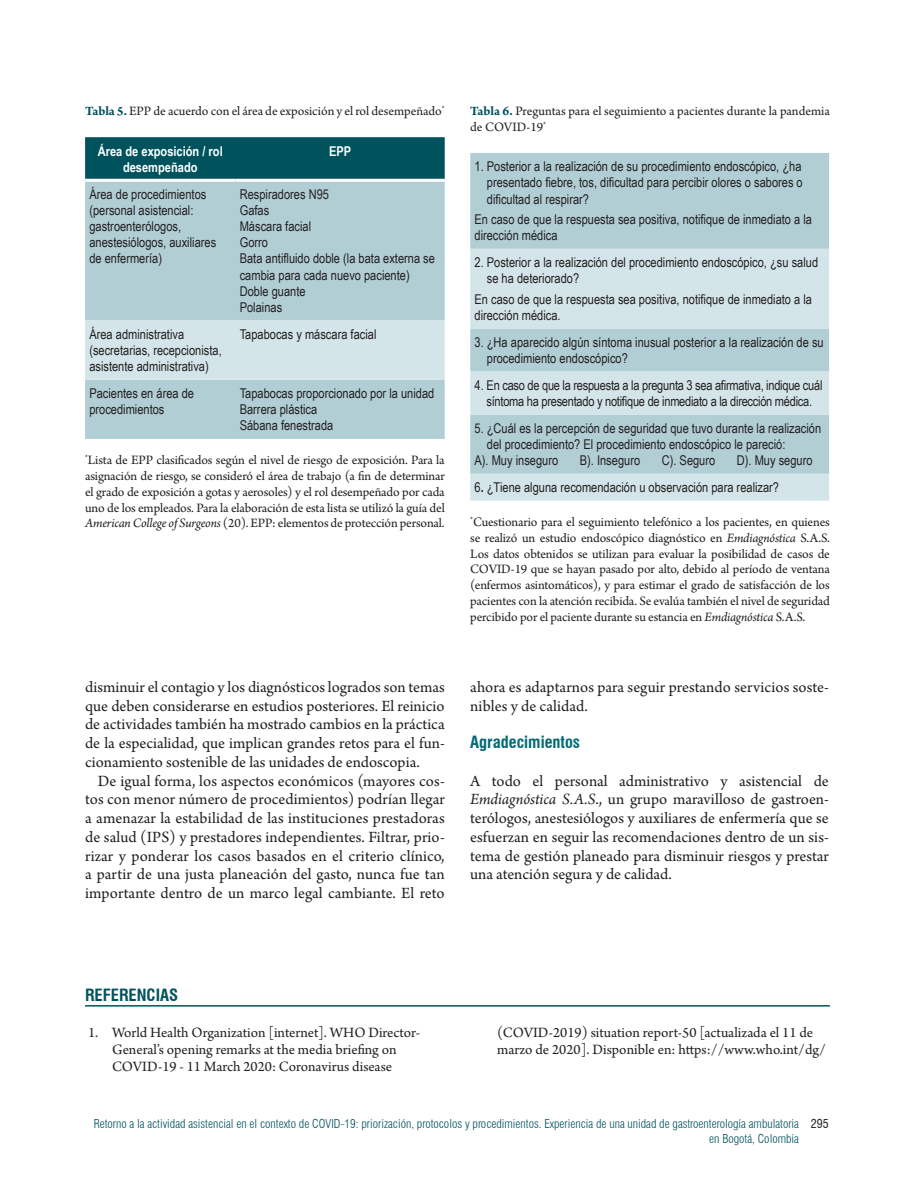
<style>
.page{position:relative;width:915px;height:1188px;background:#fff}
.page>*{position:absolute;margin:0;border:0;box-sizing:border-box;transform-origin:0 0}
.Texto_con_sangría{font:16.5px/18.8px "Arno Pro";color:#231f20;text-align:justify}
.Texto{font:16.5px/18.8px "Arno Pro";color:#231f20;text-align:justify}
.Titulo_2{font:700 condensed 16.5px "Swiss 721 BT";color:#006b76}
.Título_1{font:700 condensed 16.5px "Swiss 721 BT";color:#00525d}
.t1{font:15px/17.2px "Arno Pro";color:#231f20;text-align:center}
.Texto_tabla{font:13.5px/16.2px "Arial Narrow";color:#231f20}
.Títulos_tablas_y_fig{font:13.5px/15.8px "Arno Pro";letter-spacing:-.01em;color:#231f20;text-align:justify}
.Texto_tabla-2{font:13.5px/16.2px "Arial Narrow";letter-spacing:-.02em;color:#231f20;text-align:center}
.Titulos_tabla{font:700 13.5px/16.2px "Arial Narrow";color:#fff;text-align:center}
.t2{font:300 condensed 12px/14.4px "Swiss 721 BT";color:#00525d}
.s1{font-weight:700;color:#00525d}
.s2{font-style:italic}
.s3{font-weight:700}
.s4{font-weight:400;color:#231f20}
</style>
<div class="page">
<div style="left:85px;top:137px;width:359px;height:42px;background:#00525d"></div>
<div style="left:85px;top:182px;width:359px;height:257px;background:#b1ced5"></div>
<div style="left:85px;top:320px;width:359px;height:60px;background:#d4e5e9"></div>
<div style="left:470px;top:153px;width:358px;height:96px;background:#b1ced5"></div>
<svg style="left:470px;top:249px;width:358px;height:252px;background:#c6dbe1"></svg>
<hr style="left:85px;top:1005px;width:744px;height:2px;background:#00525d">
<p class="Títulos_tablas_y_fig" style="left:85px;top:104px;width:361px"><span class="s1">Tabla 5.</span> EPP de acuerdo con el área de exposición y el rol desempeñado<sup>*</sup></p>
<p class="Titulos_tabla" style="left:98px;top:142px;width:126px">Área de exposición / rol desempeñado</p>
<p class="Titulos_tabla" style="left:329px;top:142px;width:24px">EPP</p>
<p class="Texto_tabla" style="left:89px;top:185px;width:128px">Área de procedimientos (personal asistencial: gastroenterólogos, anestesiólogos, auxiliares de enfermería)</p>
<p class="Texto_tabla" style="left:240px;top:185px;width:91px">Respiradores N95</p>
<p class="Texto_tabla" style="left:240px;top:201px;width:31px">Gafas</p>
<p class="Texto_tabla" style="left:240px;top:218px;width:73px">Máscara facial</p>
<p class="Texto_tabla" style="left:240px;top:234px;width:30px">Gorro</p>
<p class="Texto_tabla" style="left:240px;top:250px;width:197px">Bata antifluido doble (la bata externa se cambia para cada nuevo paciente)</p>
<p class="Texto_tabla" style="left:240px;top:282px;width:67px">Doble guante</p>
<p class="Texto_tabla" style="left:240px;top:299px;width:44px">Polainas</p>
<p class="Texto_tabla" style="left:89px;top:325px;width:134px">Área administrativa (secretarias, recepcionista, asistente administrativa)</p>
<p class="Texto_tabla" style="left:240px;top:325px;width:138px">Tapabocas y máscara facial</p>
<p class="Texto_tabla" style="left:89px;top:385px;width:106px">Pacientes en área de procedimientos</p>
<p class="Texto_tabla" style="left:240px;top:385px;width:196px">Tapabocas proporcionado por la unidad</p>
<p class="Texto_tabla" style="left:240px;top:401px;width:79px">Barrera plástica</p>
<p class="Texto_tabla" style="left:240px;top:417px;width:95px">Sábana fenestrada</p>
<p class="Títulos_tablas_y_fig" style="left:85px;top:453px;width:361px"><sup>*</sup>Lista de EPP clasificados según el nivel de riesgo de exposición. Para la asignación de riesgo, se consideró el área de trabajo (a fin de determinar el grado de exposición a gotas y aerosoles) y el rol desempeñado por cada uno de los empleados. Para la elaboración de esta lista se utilizó la guía del <span class="s2">American College of Surgeons</span> (20)<span class="s2">.</span> EPP: elementos de protección personal.</p>
<p class="Texto_con_sangría" style="left:85px;top:678px;width:361px">disminuir el contagio y los diagnósticos logrados son temas que deben considerarse en estudios posteriores. El reinicio de actividades también ha mostrado cambios en la práctica de la especialidad, que implican grandes retos para el fun&shy;cionamiento sostenible de las unidades de endoscopia.</p>
<p class="Texto_con_sangría" style="left:85px;top:772px;width:361px;text-indent:13px">De igual forma, los aspectos económicos (mayores cos&shy;tos con menor número de procedimientos) podrían llegar a amenazar la estabilidad de las instituciones prestadoras de salud (IPS) y prestadores independientes. Filtrar, prio&shy;rizar y ponderar los casos basados en el criterio clínico, a partir de una justa planeación del gasto, nunca fue tan importante dentro de un marco legal cambiante. El reto</p>
<p class="Títulos_tablas_y_fig" style="left:470px;top:104px;width:361px"><span class="s1">Tabla 6.</span> Preguntas para el seguimiento a pacientes durante la pandemia de COVID-19<sup>*</sup></p>
<p class="Texto_tabla" style="left:486px;top:158px;width:317px;text-align:justify;text-indent:-12px">1. Posterior a la realización de su procedimiento endoscópico, ¿ha presentado fiebre, tos, dificultad para percibir olores o sabores o dificultad al respirar?</p>
<p class="Texto_tabla" style="left:474px;top:211px;width:339px">En caso de que la respuesta sea positiva, notifique de inmediato a la dirección médica</p>
<p class="Texto_tabla" style="left:486px;top:254px;width:333px;text-indent:-12px">2. Posterior a la realización del procedimiento endoscópico, ¿su salud se ha deteriorado?</p>
<p class="Texto_tabla" style="left:474px;top:290px;width:339px">En caso de que la respuesta sea positiva, notifique de inmediato a la dirección médica.</p>
<p class="Texto_tabla" style="left:486px;top:334px;width:338px;text-indent:-12px">3. ¿Ha aparecido algún síntoma inusual posterior a la realización de su procedimiento endoscópico?</p>
<p class="Texto_tabla-2" style="left:474px;top:377px;width:349px">4. En caso de que la respuesta a la pregunta 3 sea afirmativa, indique cuál síntoma ha presentado y notifique de inmediato a la dirección médica.</p>
<p class="Texto_tabla" style="left:486px;top:420px;width:336px;text-indent:-12px">5. ¿Cuál es la percepción de seguridad que tuvo durante la realización del procedimiento? El procedimiento endoscópico le pareció:</p>
<p class="Texto_tabla" style="left:474px;top:452px;width:85px">A). Muy inseguro</p>
<p class="Texto_tabla" style="left:579px;top:452px;width:62px">B). Inseguro</p>
<p class="Texto_tabla" style="left:661px;top:452px;width:55px">C). Seguro</p>
<p class="Texto_tabla" style="left:736px;top:452px;width:77px">D). Muy seguro</p>
<p class="Texto_tabla" style="left:474px;top:479px;width:306px">6<span class="s3">.</span> ¿Tiene alguna recomendación u observación para realizar?</p>
<p class="Títulos_tablas_y_fig" style="left:470px;top:515px;width:361px"><sup>*</sup>Cuestionario para el seguimiento telefónico a los pacientes, en quienes se realizó un estudio endoscópico diagnóstico en <span class="s2">Emdiagnóstica</span> S.A.S.<br>Los datos obtenidos se utilizan para evaluar la posibilidad de casos de COVID-19 que se hayan pasado por alto, debido al período de ventana (enfermos asintomáticos), y para estimar el grado de satisfacción de los pacientes con la atención recibida. Se evalúa también el nivel de seguridad percibido por el paciente durante su estancia en <span class="s2">Emdiagnóstica</span> S.A.S.</p>
<p class="Texto_con_sangría" style="left:470px;top:678px;width:360px">ahora es adaptarnos para seguir prestando servicios soste&shy;nibles y de calidad.</p>
<p class="Titulo_2" style="left:470px;top:732px;width:111px">Agradecimientos</p>
<p class="Texto" style="left:470px;top:772px;width:360px">A todo el personal administrativo y asistencial de <span class="s2">Emdiagnóstica S.A.S</span>., un grupo maravilloso de gastroen&shy;terólogos, anestesiólogos y auxiliares de enfermería que se esfuerzan en seguir las recomendaciones dentro de un sis&shy;tema de gestión planeado para disminuir riesgos y prestar una atención segura y de calidad.</p>
<p class="Título_1" style="left:85px;top:985px;width:94px">REFERENCIAS</p>
<p class="t1" style="left:88px;top:1024px;width:333px">1. World Health Organization [internet]. WHO Director-<br>General’s opening remarks at the media briefing on<br>COVID-19 - 11 March 2020: Coronavirus disease</p>
<p class="t1" style="left:497px;top:1024px;width:330px;text-align:left">(COVID-2019) situation report-50 [actualizada el 11 de marzo de 2020]. Disponible en: https://www.who.int/dg/</p>
<p class="t2" style="left:709px;top:1117px;width:121px;text-indent:-615px">Retorno a la actividad asistencial en el contexto de COVID-19: priorización, protocolos y procedimientos. Experiencia de una unidad de gastroenterología ambulatoria <span class="s4">295 </span>en Bogotá, Colombia</p>
</div>
